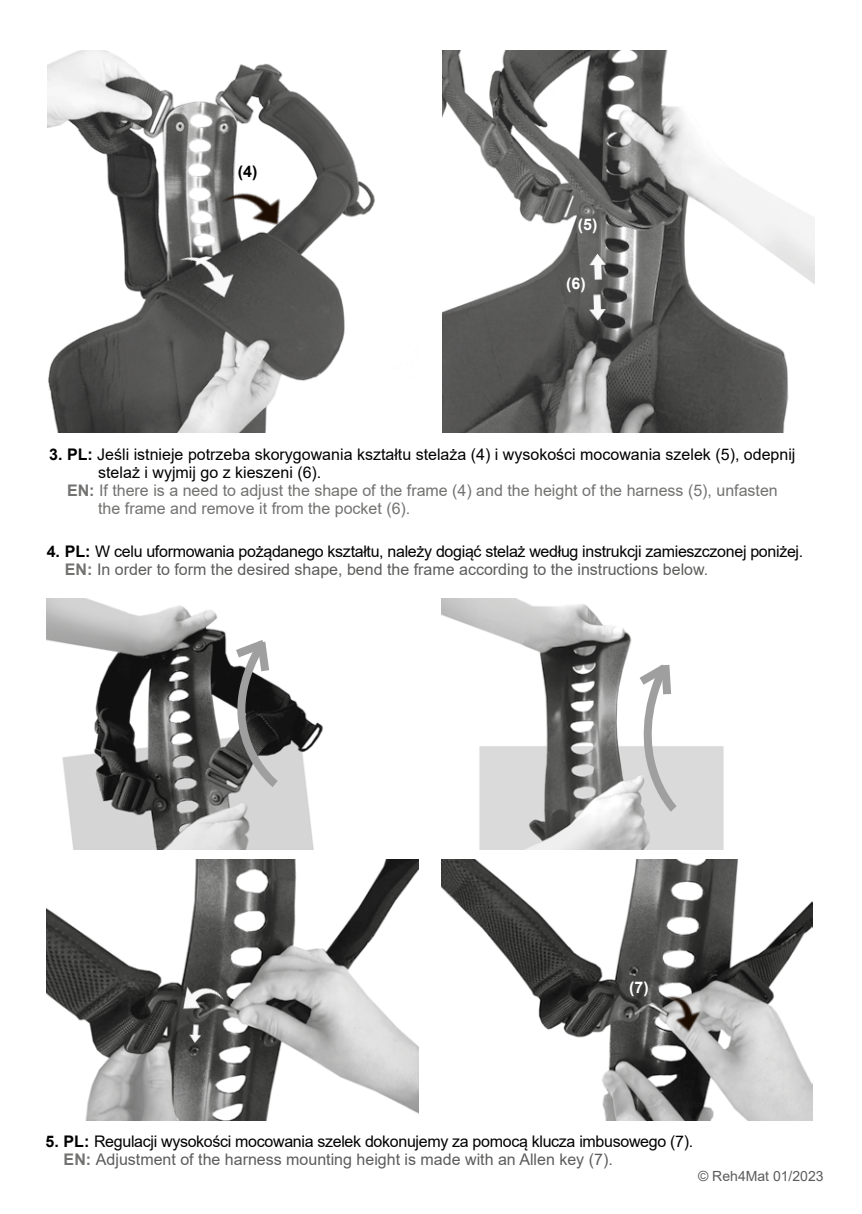
<style>
.page{position:relative;width:862px;height:1214px;background:#fff}
.page>*{position:absolute;margin:0;border:0;box-sizing:border-box;transform-origin:0 0}
.t1{font:16px/18px "Arial";letter-spacing:-.02em;color:#000}
.t2{font:16px "Arial";color:#000}
.t3{font:16px "Arial";color:#727271}
.t4{font:700 16px "Arial";color:#fff}
.t5{font:700 16px "Arial";color:#000}
.t6{font:14px "Arial";color:#5c5c5b}
.s1{font-weight:700}
.s2{font-weight:700;color:#727271}
.s3{color:#5c5c5b}
</style>
<div class="page">
<img style="left:48px;top:51px;width:327px;height:381px">
<img style="left:443px;top:51px;width:371px;height:381px">
<svg style="left:577px;top:251px;width:40px;height:71px;background:#6e6e6e"></svg>
<svg style="left:165px;top:231px;width:88px;height:84px;background:#626261"></svg>
<img style="left:210px;top:160px;width:93px;height:92px">
<img style="left:441px;top:599px;width:283px;height:250px">
<img style="left:47px;top:599px;width:277px;height:250px">
<svg style="left:208px;top:632px;width:75px;height:160px"></svg>
<svg style="left:622px;top:656px;width:60px;height:160px"></svg>
<img style="left:47px;top:859px;width:371px;height:261px">
<img style="left:441px;top:859px;width:371px;height:261px">
<svg style="left:168px;top:952px;width:66px;height:93px"></svg>
<img style="left:656px;top:978px;width:53px;height:66px">
<p class="t5" style="left:238px;top:160px;width:21px">(4)</p>
<p class="t4" style="left:578px;top:213px;width:21px">(5)</p>
<p class="t4" style="left:566px;top:272px;width:21px">(6)</p>
<p class="t2" style="left:49px;top:443px;width:747px"><span class="s1">3. PL:</span> Jeśli istnieje potrzeba skorygowania kształtu stelaża (4) i wysokości mocowania szelek (5), odepnij</p>
<p class="t2" style="left:98px;top:461px;width:225px">stelaż i wyjmij go z kieszeni (6).</p>
<p class="t3" style="left:67px;top:479px;width:712px"><span class="s1">EN:</span> If there is a need to adjust the shape of the frame (4) and the height of the harness (5), unfasten</p>
<p class="t3" style="left:98px;top:497px;width:314px">the frame and remove it from the pocket (6).</p>
<p class="t1" style="left:65px;top:542px;width:740px;text-indent:-18px"><span class="s1">4. PL:</span> W celu uformowania pożądanego kształtu, należy dogiąć stelaż według instrukcji zamieszczonej poniżej.<br><span class="s2">EN:</span> <span class="s3">In order to form the desired shape, bend the frame according to the instructions below.</span></p>
<p class="t4" style="left:629px;top:975px;width:21px">(7)</p>
<p class="t1" style="left:64px;top:1131px;width:631px;text-indent:-18px"><span class="s1">5. PL:</span> Regulacji wysokości mocowania szelek dokonujemy za pomocą klucza imbusowego (7).<br><span class="s2">EN:</span> <span class="s3">Adjustment of the harness mounting height is made with an Allen key (7).</span></p>
<p class="t6" style="left:698px;top:1166px;width:127px">© Reh4Mat 01/2023</p>
</div>
